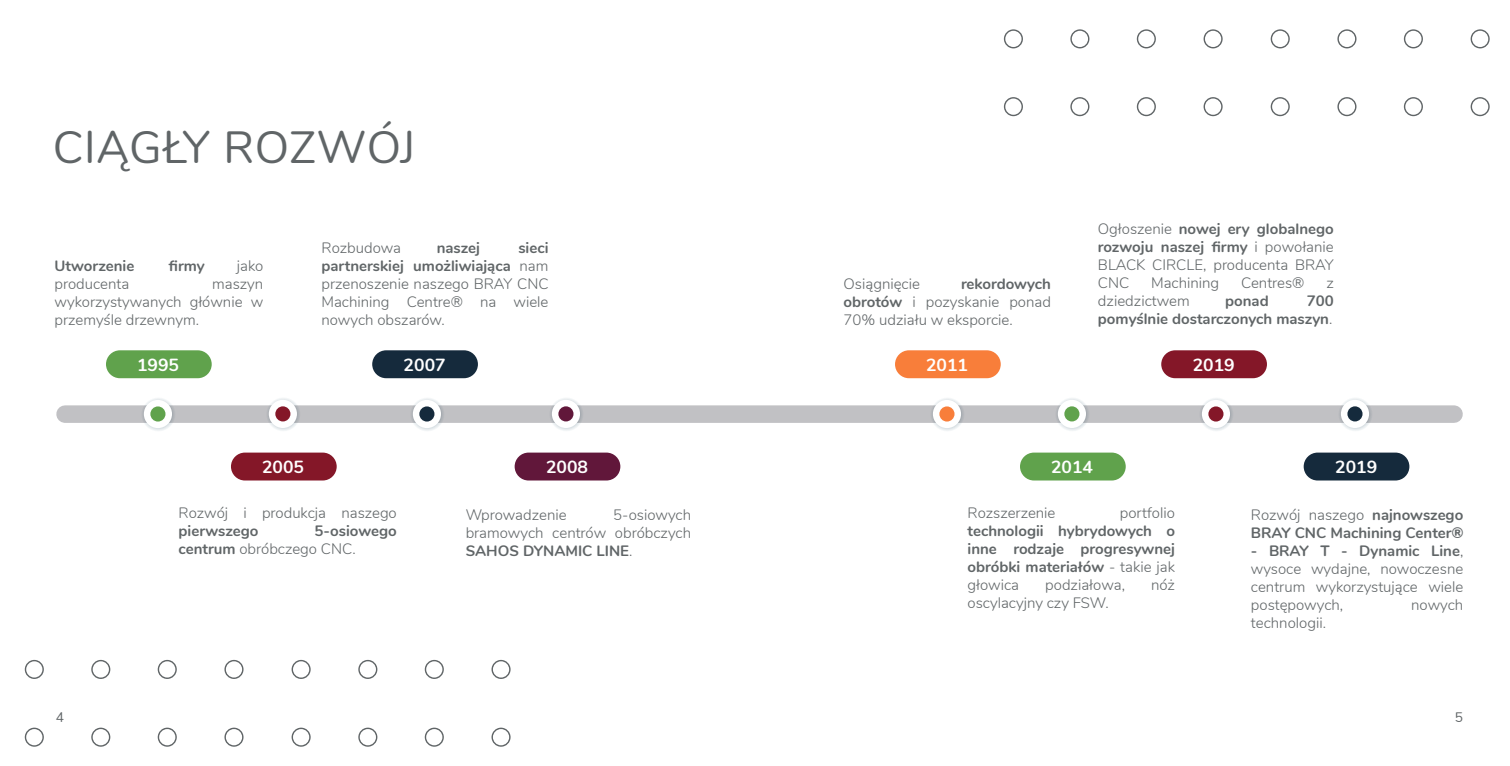
<style>
.page{position:relative;width:1510px;height:766px;background:#fff}
.page>*{position:absolute;margin:0;border:0;box-sizing:border-box;transform-origin:0 0}
.t1{font:45px "Nunito";letter-spacing:.01em;color:#606567}
.t2{font:700 17.5px "Nunito";color:#fff}
.t3{font:300 15px/18px "Nunito";color:#606567;text-align:justify}
.t4{font:700 15px/18px "Nunito";color:#606567}
.t5{font:13.75px "Nunito";color:#606567}
.s1{font-weight:700}
.s2{font-weight:300}
</style>
<div class="page">
<svg style="left:1004px;top:29px;width:19px;height:19px"></svg>
<svg style="left:1004px;top:97px;width:19px;height:19px"></svg>
<svg style="left:1070px;top:29px;width:19px;height:19px"></svg>
<svg style="left:1136px;top:29px;width:19px;height:19px"></svg>
<svg style="left:1203px;top:29px;width:19px;height:19px"></svg>
<svg style="left:1270px;top:29px;width:19px;height:19px"></svg>
<svg style="left:1337px;top:29px;width:19px;height:19px"></svg>
<svg style="left:1403px;top:29px;width:19px;height:19px"></svg>
<svg style="left:1470px;top:29px;width:19px;height:19px"></svg>
<svg style="left:1070px;top:97px;width:19px;height:19px"></svg>
<svg style="left:1136px;top:97px;width:19px;height:19px"></svg>
<svg style="left:1203px;top:97px;width:19px;height:19px"></svg>
<svg style="left:1270px;top:97px;width:19px;height:19px"></svg>
<svg style="left:1337px;top:97px;width:19px;height:19px"></svg>
<svg style="left:1403px;top:97px;width:19px;height:19px"></svg>
<svg style="left:1470px;top:97px;width:19px;height:19px"></svg>
<svg style="left:25px;top:659px;width:19px;height:19px"></svg>
<svg style="left:25px;top:727px;width:19px;height:19px"></svg>
<svg style="left:91px;top:659px;width:19px;height:19px"></svg>
<svg style="left:158px;top:659px;width:19px;height:19px"></svg>
<svg style="left:224px;top:659px;width:19px;height:19px"></svg>
<svg style="left:291px;top:659px;width:20px;height:19px"></svg>
<svg style="left:358px;top:659px;width:19px;height:19px"></svg>
<svg style="left:425px;top:659px;width:19px;height:19px"></svg>
<svg style="left:491px;top:659px;width:19px;height:19px"></svg>
<svg style="left:91px;top:727px;width:19px;height:19px"></svg>
<svg style="left:158px;top:727px;width:19px;height:19px"></svg>
<svg style="left:224px;top:727px;width:19px;height:19px"></svg>
<svg style="left:291px;top:727px;width:20px;height:19px"></svg>
<svg style="left:358px;top:727px;width:19px;height:19px"></svg>
<svg style="left:425px;top:727px;width:19px;height:19px"></svg>
<svg style="left:491px;top:727px;width:19px;height:19px"></svg>
<div style="left:65px;top:405px;width:1389px;height:18px;background:#c1c1c4"></div>
<div style="left:106px;top:350px;width:106px;height:28px;background:#60a24c;border-radius:14px"></div>
<div style="left:372px;top:350px;width:106px;height:28px;background:#152a3c;border-radius:14px"></div>
<div style="left:231px;top:452px;width:106px;height:28px;background:#841728;border-radius:14px"></div>
<div style="left:514px;top:452px;width:106px;height:28px;background:#61173a;border-radius:14px"></div>
<svg style="left:140px;top:396px;width:36px;height:35px"></svg>
<div style="left:144px;top:400px;width:28px;height:28px;background:#fff;border-radius:50%"></div>
<div style="left:150px;top:406px;width:15px;height:15px;background:#60a24c;border-radius:50%"></div>
<svg style="left:265px;top:396px;width:36px;height:35px"></svg>
<div style="left:269px;top:399px;width:28px;height:29px;background:#fff;border-radius:50%"></div>
<div style="left:275px;top:406px;width:15px;height:15px;background:#841728;border-radius:50%"></div>
<svg style="left:409px;top:396px;width:36px;height:35px"></svg>
<div style="left:413px;top:400px;width:28px;height:28px;background:#fff;border-radius:50%"></div>
<div style="left:419px;top:406px;width:15px;height:15px;background:#152a3c;border-radius:50%"></div>
<svg style="left:548px;top:396px;width:36px;height:35px"></svg>
<div style="left:552px;top:399px;width:28px;height:29px;background:#fff;border-radius:50%"></div>
<div style="left:558px;top:406px;width:15px;height:15px;background:#61173a;border-radius:50%"></div>
<div style="left:895px;top:350px;width:105px;height:28px;background:#f87e3a;border-radius:14px"></div>
<div style="left:1161px;top:350px;width:106px;height:28px;background:#841728;border-radius:14px"></div>
<div style="left:1020px;top:452px;width:105px;height:28px;background:#60a24c;border-radius:14px"></div>
<div style="left:1303px;top:452px;width:106px;height:28px;background:#152a3c;border-radius:14px"></div>
<svg style="left:929px;top:396px;width:35px;height:35px"></svg>
<div style="left:933px;top:400px;width:28px;height:28px;background:#fff;border-radius:50%"></div>
<div style="left:939px;top:406px;width:15px;height:15px;background:#f87e3a;border-radius:50%"></div>
<svg style="left:1054px;top:396px;width:35px;height:35px"></svg>
<svg style="left:1057px;top:399px;width:29px;height:29px"></svg>
<div style="left:1064px;top:406px;width:15px;height:15px;background:#60a24c;border-radius:50%"></div>
<svg style="left:1198px;top:396px;width:35px;height:35px"></svg>
<div style="left:1201px;top:400px;width:29px;height:28px;background:#fff;border-radius:50%"></div>
<div style="left:1208px;top:406px;width:15px;height:15px;background:#841728;border-radius:50%"></div>
<svg style="left:1337px;top:396px;width:35px;height:35px"></svg>
<svg style="left:1340px;top:399px;width:29px;height:29px"></svg>
<div style="left:1347px;top:406px;width:15px;height:15px;background:#152a3c;border-radius:50%"></div>
<h1 class="t1" style="left:53px;top:115px;width:364px">CIĄGŁY ROZWÓJ</h1>
<p class="t4" style="left:55px;top:256px;width:81px">Utworzenie</p>
<p class="t4" style="left:169px;top:256px;width:37px">firmy</p>
<p class="t3" style="left:237px;top:256px;width:28px">jako</p>
<p class="t3" style="left:55px;top:274px;width:76px">producenta</p>
<p class="t3" style="left:55px;top:274px;width:210px;text-indent:158px">maszyn wykorzystywanych głównie w przemyśle drzewnym.</p>
<p class="t2" style="left:137px;top:351px;width:43px">1995</p>
<p class="t3" style="left:321px;top:237px;width:229px;text-indent:197px"><span class="s1">sieci partnerskiej umożliwiająca</span> nam przenoszenie naszego BRAY CNC Machining Centre® na wiele nowych obszarów.</p>
<p class="t3" style="left:321px;top:237px;width:81px">Rozbudowa</p>
<p class="t4" style="left:437px;top:237px;width:45px">naszej</p>
<p class="t2" style="left:404px;top:351px;width:44px">2007</p>
<p class="t2" style="left:262px;top:454px;width:44px">2005</p>
<p class="t2" style="left:546px;top:454px;width:44px">2008</p>
<p class="t3" style="left:178px;top:503px;width:220px">Rozwój i produkcja naszego</p>
<p class="t4" style="left:178px;top:521px;width:82px">pierwszego</p>
<p class="t4" style="left:178px;top:521px;width:220px;text-indent:136px">5-osiowego centrum <span class="s2">obróbczego CNC.</span></p>
<p class="t3" style="left:466px;top:504px;width:102px">Wprowadzenie</p>
<p class="t3" style="left:466px;top:504px;width:227px;text-indent:147px">5-osiowych bramowych centrów obróbczych <span class="s1">SAHOS DYNAMIC LINE</span>.</p>
<p class="t3" style="left:843px;top:273px;width:78px">Osiągnięcie</p>
<p class="t3" style="left:843px;top:273px;width:209px;text-indent:117px"><span class="s1">rekordowych obrotów</span> i pozyskanie ponad 70% udziału w eksporcie.</p>
<p class="t3" style="left:1098px;top:219px;width:237px">Ogłoszenie <span class="s1">nowej ery globalnego rozwoju naszej firmy</span> i powołanie BLACK CIRCLE, producenta BRAY CNC</p>
<p class="t3" style="left:1151px;top:273px;width:70px">Machining</p>
<p class="t3" style="left:1241px;top:273px;width:65px">Centres®</p>
<p class="t3" style="left:1326px;top:273px;width:9px">z</p>
<p class="t3" style="left:1098px;top:291px;width:93px">dziedzictwem</p>
<p class="t4" style="left:1225px;top:291px;width:45px">ponad</p>
<p class="t4" style="left:1098px;top:291px;width:237px;text-align:right">700<br>pomyślnie dostarczonych maszyn<span class="s2">.</span></p>
<p class="t2" style="left:926px;top:351px;width:44px">2011</p>
<p class="t2" style="left:1192px;top:351px;width:44px">2019</p>
<p class="t2" style="left:1051px;top:454px;width:44px">2014</p>
<p class="t3" style="left:967px;top:503px;width:89px">Rozszerzenie</p>
<p class="t3" style="left:1119px;top:503px;width:57px">portfolio</p>
<p class="t4" style="left:967px;top:521px;width:209px;text-align:justify">technologii hybrydowych o inne rodzaje progresywnej obróbki materiałów <span class="s2">- takie jak głowica</span></p>
<p class="t3" style="left:1045px;top:575px;width:81px">podziałowa,</p>
<p class="t3" style="left:1151px;top:575px;width:25px">nóż</p>
<p class="t3" style="left:967px;top:593px;width:143px">oscylacyjny czy FSW.</p>
<p class="t2" style="left:1335px;top:454px;width:44px">2019</p>
<p class="t4" style="left:1250px;top:504px;width:214px"><span class="s2">Rozwój naszego</span> najnowszego<br>BRAY CNC Machining Center®</p>
<p class="t3" style="left:1250px;top:540px;width:214px"><span class="s1">- BRAY T - Dynamic Line</span>, wysoce wydajne, nowoczesne centrum wykorzystujące wiele postępowych,</p>
<p class="t3" style="left:1411px;top:594px;width:54px">nowych</p>
<p class="t3" style="left:1250px;top:612px;width:77px">technologii.</p>
<p class="t5" style="left:56px;top:707px;width:10px">4</p>
<p class="t5" style="left:1454px;top:707px;width:10px">5</p>
</div>
